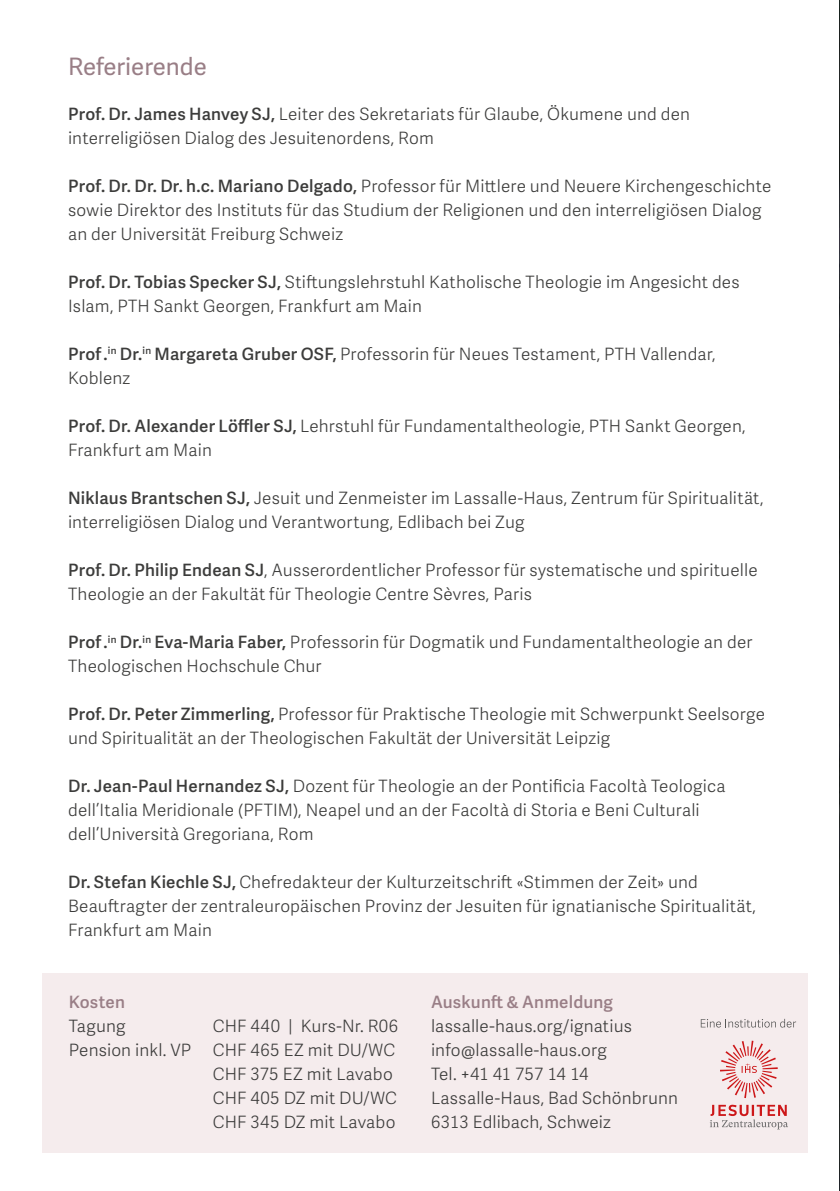
<style>
.page{position:relative;width:840px;height:1191px;background:#fff}
.page>*{position:absolute;margin:0;border:0;box-sizing:border-box;transform-origin:0 0}
.t1{font:24px "Adelle Sans";color:#997e86}
.t2{font:17px/24px "Adelle Sans Lt";letter-spacing:.01em;color:#3c3c3b}
.t3{font:17px "Adelle Sans Sb";letter-spacing:.01em;color:#997e86}
.s1{font-family:"Adelle Sans Sb"}
</style>
<div class="page">
<div style="left:42px;top:973px;width:764px;height:180px;background:#f5eced"></div>
<svg style="left:720px;top:1040px;width:57px;height:58px"></svg>
<svg style="left:710px;top:1104px;width:77px;height:25px"></svg>
<svg style="left:700px;top:1018px;width:95px;height:9px"></svg>
<h1 class="t1" style="left:68px;top:49px;width:140px">Referierende</h1>
<p class="t2" style="left:68px;top:101px;width:623px"><span class="s1">Prof. Dr. James Hanvey SJ,</span> Leiter des Sekretariats für Glaube, Ökumene und den interreligiösen Dialog des Jesuitenordens, Rom</p>
<p class="t2" style="left:68px;top:173px;width:704px"><span class="s1">Prof. Dr. Dr. Dr. h.c. Mariano Delgado,</span> Professor für Mittlere und Neuere Kirchengeschichte sowie Direktor des Instituts für das Studium der Religionen und den interreligiösen Dialog an der Universität Freiburg Schweiz</p>
<p class="t2" style="left:68px;top:269px;width:672px"><span class="s1">Prof. Dr. Tobias Specker SJ,</span> Stiftungslehrstuhl Katholische Theologie im Angesicht des<br>Islam, PTH Sankt Georgen, Frankfurt am Main</p>
<p class="t2" style="left:68px;top:341px;width:649px"><span class="s1">Prof .</span><sup>in</sup> <span class="s1">Dr.</span><sup>in</sup> <span class="s1">Margareta Gruber OSF,</span> Professorin für Neues Testament, PTH Vallendar,<br>Koblenz</p>
<p class="t2" style="left:68px;top:413px;width:678px"><span class="s1">Prof. Dr. Alexander Löffler SJ,</span> Lehrstuhl für Fundamentaltheologie, PTH Sankt Georgen,<br>Frankfurt am Main</p>
<p class="t2" style="left:68px;top:485px;width:696px"><span class="s1">Niklaus Brantschen SJ,</span> Jesuit und Zenmeister im Lassalle-Haus, Zentrum für Spiritualität, interreligiösen Dialog und Verantwortung, Edlibach bei Zug</p>
<p class="t2" style="left:68px;top:557px;width:690px"><span class="s1">Prof. Dr. Philip Endean SJ</span>, Ausserordentlicher Professor für systematische und spirituelle<br>Theologie an der Fakultät für Theologie Centre Sèvres, Paris</p>
<p class="t2" style="left:68px;top:629px;width:685px"><span class="s1">Prof .</span><sup>in</sup> <span class="s1">Dr.</span><sup>in</sup> <span class="s1">Eva-Maria Faber,</span> Professorin für Dogmatik und Fundamentaltheologie an der<br>Theologischen Hochschule Chur</p>
<p class="t2" style="left:68px;top:701px;width:698px"><span class="s1">Prof. Dr. Peter Zimmerling,</span> Professor für Praktische Theologie mit Schwerpunkt Seelsorge und Spiritualität an der Theologischen Fakultät der Universität Leipzig</p>
<p class="t2" style="left:68px;top:773px;width:658px"><span class="s1">Dr. Jean-Paul Hernandez SJ,</span> Dozent für Theologie an der Pontificia Facoltà Teologica dell’Italia Meridionale (PFTIM), Neapel und an der Facoltà di Storia e Beni Culturali dell’Università Gregoriana, Rom</p>
<p class="t2" style="left:68px;top:869px;width:689px"><span class="s1">Dr. Stefan Kiechle SJ,</span> Chefredakteur der Kulturzeitschrift «Stimmen der Zeit» und<br>Beauftragter der zentraleuropäischen Provinz der Jesuiten für ignatianische Spiritualität,<br>Frankfurt am Main</p>
<p class="t3" style="left:69px;top:990px;width:58px">Kosten</p>
<p class="t2" style="left:69px;top:1013px;width:58px">Tagung</p>
<p class="t2" style="left:213px;top:1013px;width:187px">CHF 440 | Kurs-Nr. R06</p>
<p class="t2" style="left:69px;top:1037px;width:124px">Pension inkl. VP</p>
<p class="t2" style="left:213px;top:1037px;width:185px">CHF 465 EZ mit DU/WC<br>CHF 375 EZ mit Lavabo<br>CHF 405 DZ mit DU/WC<br>CHF 345 DZ mit Lavabo</p>
<p class="t3" style="left:431px;top:990px;width:183px">Auskunft &amp; Anmeldung</p>
<p class="t2" style="left:431px;top:1013px;width:248px">lassalle-haus.org/ignatius info@lassalle-haus.org<br>Tel. +41 41 757 14 14<br>Lassalle-Haus, Bad Schönbrunn<br>6313 Edlibach, Schweiz</p>
</div>
